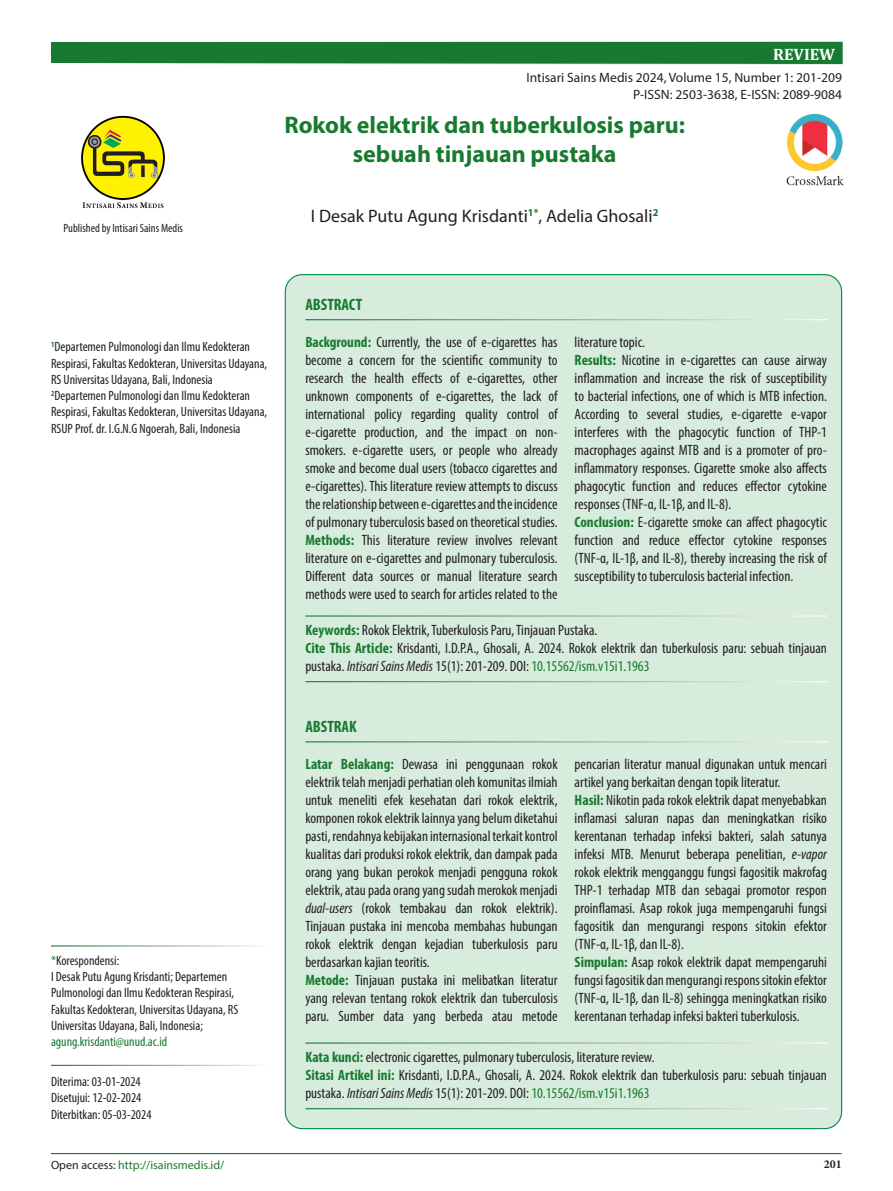
<style>
.page{position:relative;width:893px;height:1191px;background:#fff}
.page>*{position:absolute;margin:0;border:0;box-sizing:border-box;transform-origin:0 0}
.t1{font:700 24px "Myriad Pro";color:#187a30}
.t2{font:18px "Myriad Pro";color:#231f20}
.Default{font:700 condensed 16.5px "Myriad Pro";color:#187a30}
.t3{font:700 16.5px "Cambria";color:#fff}
.t4{font:condensed 15px/18px "Myriad Pro";color:#231f20;text-align:justify}
.t5{font:condensed 13.5px/16.2px "Myriad Pro";color:#231f20}
.t6{font:13.5px "Myriad Pro";color:#231f20}
.t7{font:condensed 13.5px "Myriad Pro";color:#187a30}
.judul{font:12px "Myriad Pro";color:#187a30}
.judul-2{font:condensed 12px "Myriad Pro";color:#231f20}
.t8{font:700 12px "Minion Pro";color:#231f20}
.s1{color:#187a30}
.s2{color:#231f20}
.s3{font-weight:700;color:#187a30}
.s4{font-style:italic}
</style>
<div class="page">
<div style="left:51px;top:42px;width:792px;height:22px;background:#187a30"></div>
<hr style="left:51px;top:1153px;width:790px;height:1px;background:#187a30">
<div style="left:285px;top:275px;width:557px;height:853px;background:#d8ecdd;border-radius:17px"></div>
<img style="left:786px;top:113px;width:58px;height:73px">
<hr style="left:305px;top:319px;width:522px;height:1px;background:#fff">
<hr style="left:305px;top:741px;width:522px;height:1px;background:#fff">
<hr style="left:305px;top:615px;width:522px;height:1px;background:#fff">
<hr style="left:305px;top:1042px;width:522px;height:1px;background:#fff">
<hr style="left:305px;top:681px;width:522px;height:1px;background:#fff">
<hr style="left:305px;top:1108px;width:522px;height:1px;background:#fff">
<img style="left:81px;top:115px;width:84px;height:94px">
<p class="judul-2" style="left:64px;top:221px;width:121px">Published by Intisari Sains Medis</p>
<p class="t3" style="left:773px;top:43px;width:64px">REVIEW</p>
<p class="t6" style="left:526px;top:70px;width:317px">Intisari Sains Medis 2024, Volume 15, Number 1: 201-209</p>
<p class="t6" style="left:633px;top:86px;width:210px">P-ISSN: 2503-3638, E-ISSN: 2089-9084</p>
<p class="t1" style="left:284px;top:109px;width:402px">Rokok elektrik dan tuberkulosis paru:</p>
<p class="t1" style="left:353px;top:138px;width:265px">sebuah tinjauan pustaka</p>
<p class="t2" style="left:311px;top:205px;width:349px">I Desak Putu Agung Krisdanti<sup>1*</sup>, Adelia Ghosali<sup>2</sup></p>
<p class="t5" style="left:51px;top:339px;width:218px"><sup>1</sup>Departemen Pulmonologi dan Ilmu Kedokteran<br>Respirasi, Fakultas Kedokteran, Universitas Udayana,<br>RS Universitas Udayana, Bali, Indonesia</p>
<p class="t5" style="left:51px;top:387px;width:218px"><sup>2</sup>Departemen Pulmonologi dan Ilmu Kedokteran<br>Respirasi, Fakultas Kedokteran, Universitas Udayana,<br>RSUP Prof. dr. I.G.N.G Ngoerah, Bali, Indonesia</p>
<p class="t5" style="left:51px;top:952px;width:70px"><span class="s1">*</span>Korespondensi:</p>
<p class="t5" style="left:51px;top:968px;width:189px">I Desak Putu Agung Krisdanti; Departemen Pulmonologi dan Ilmu Kedokteran Respirasi, Fakultas Kedokteran, Universitas Udayana, RS Universitas Udayana, Bali, Indonesia;</p>
<p class="t7" style="left:51px;top:1033px;width:118px">agung.krisdanti@unud.ac.id</p>
<p class="t5" style="left:51px;top:1073px;width:91px">Diterima: 03-01-2024</p>
<p class="t5" style="left:51px;top:1089px;width:92px">Disetujui: 12-02-2024</p>
<p class="t5" style="left:51px;top:1106px;width:102px">Diterbitkan: 05-03-2024</p>
<p class="judul" style="left:51px;top:1157px;width:175px"><span class="s2">Open access:</span> http://isainsmedis.id/</p>
<p class="Default" style="left:305px;top:294px;width:58px">ABSTRACT</p>
<p class="t4" style="left:305px;top:332px;width:254px"><span class="s3">Background:</span> Currently, the use of e-cigarettes has become a concern for the scientific community to research the health effects of e-cigarettes, other unknown components of e-cigarettes, the lack of international policy regarding quality control of e-cigarette production, and the impact on non&shy;smokers. e-cigarette users, or people who already smoke and become dual users (tobacco cigarettes and e-cigarettes). This literature review attempts to discuss the relationship between e-cigarettes and the incidence of pulmonary tuberculosis based on theoretical studies.</p>
<p class="t4" style="left:305px;top:530px;width:254px"><span class="s3">Methods:</span> This literature review involves relevant literature on e-cigarettes and pulmonary tuberculosis.<br>Different data sources or manual literature search methods were used to search for articles related to the</p>
<p class="t4" style="left:575px;top:332px;width:72px">literature topic.</p>
<p class="t4" style="left:575px;top:350px;width:254px"><span class="s3">Results:</span> Nicotine in e-cigarettes can cause airway inflammation and increase the risk of susceptibility to bacterial infections, one of which is MTB infection.<br>According to several studies, e-cigarette e-vapor interferes with the phagocytic function of THP-1 macrophages against MTB and is a promoter of pro&shy;inflammatory responses. Cigarette smoke also affects phagocytic function and reduces effector cytokine responses (TNF-α, IL-1β, and IL-8).</p>
<p class="t4" style="left:575px;top:512px;width:254px"><span class="s3">Conclusion:</span> E-cigarette smoke can affect phagocytic function and reduce effector cytokine responses (TNF-α, IL-1β, and IL-8), thereby increasing the risk of susceptibility to tuberculosis bacterial infection.</p>
<p class="t4" style="left:305px;top:621px;width:294px"><span class="s3">Keywords:</span> Rokok Elektrik, Tuberkulosis Paru, Tinjauan Pustaka.</p>
<p class="t4" style="left:305px;top:639px;width:523px"><span class="s3">Cite This Article:</span> Krisdanti, I.D.P.A., Ghosali, A. 2024. Rokok elektrik dan tuberkulosis paru: sebuah tinjauan pustaka. <span class="s4">Intisari Sains Medis</span> 15(1): 201-209. DOI: <span class="s1">10.15562/ism.v15i1.1963</span></p>
<p class="Default" style="left:305px;top:716px;width:53px">ABSTRAK</p>
<p class="t4" style="left:305px;top:754px;width:254px"><span class="s3">Latar Belakang:</span> Dewasa ini penggunaan rokok elektrik telah menjadi perhatian oleh komunitas ilmiah untuk meneliti efek kesehatan dari rokok elektrik, komponen rokok elektrik lainnya yang belum diketahui pasti, rendahnya kebijakan internasional terkait kontrol kualitas dari produksi rokok elektrik, dan dampak pada orang yang bukan perokok menjadi pengguna rokok elektrik, atau pada orang yang sudah merokok menjadi <span class="s4">dual-users</span> (rokok tembakau dan rokok elektrik).<br>Tinjauan pustaka ini mencoba membahas hubungan rokok elektrik dengan kejadian tuberkulosis paru berdasarkan kajian teoritis.</p>
<p class="t4" style="left:305px;top:970px;width:254px"><span class="s3">Metode:</span> Tinjauan pustaka ini melibatkan literatur yang relevan tentang rokok elektrik dan tuberculosis paru. Sumber data yang berbeda atau metode</p>
<p class="t4" style="left:575px;top:754px;width:254px">pencarian literatur manual digunakan untuk mencari artikel yang berkaitan dengan topik literatur.</p>
<p class="t4" style="left:575px;top:790px;width:254px"><span class="s3">Hasil:</span> Nikotin pada rokok elektrik dapat menyebabkan inflamasi saluran napas dan meningkatkan risiko kerentanan terhadap infeksi bakteri, salah satunya infeksi MTB. Menurut beberapa penelitian, <span class="s4">e-vapor </span>rokok elektrik mengganggu fungsi fagositik makrofag THP-1 terhadap MTB dan sebagai promotor respon proinflamasi. Asap rokok juga mempengaruhi fungsi fagositik dan mengurangi respons sitokin efektor (TNF-α, IL-1β, dan IL-8).</p>
<p class="t4" style="left:575px;top:952px;width:254px"><span class="s3">Simpulan:</span> Asap rokok elektrik dapat mempengaruhi fungsi fagositik dan mengurangi respons sitokin efektor (TNF-α, IL-1β, dan IL-8) sehingga meningkatkan risiko kerentanan terhadap infeksi bakteri tuberkulosis.</p>
<p class="t4" style="left:305px;top:1048px;width:351px"><span class="s3">Kata kunci:</span> electronic cigarettes, pulmonary tuberculosis, literature review.</p>
<p class="t4" style="left:305px;top:1066px;width:523px"><span class="s3">Sitasi Artikel ini:</span> Krisdanti, I.D.P.A., Ghosali, A. 2024. Rokok elektrik dan tuberkulosis paru: sebuah tinjauan pustaka. <span class="s4">Intisari Sains Medis</span> 15(1): 201-209. DOI: <span class="s1">10.15562/ism.v15i1.1963</span></p>
<p class="t8" style="left:824px;top:1156px;width:19px">201</p>
</div>
